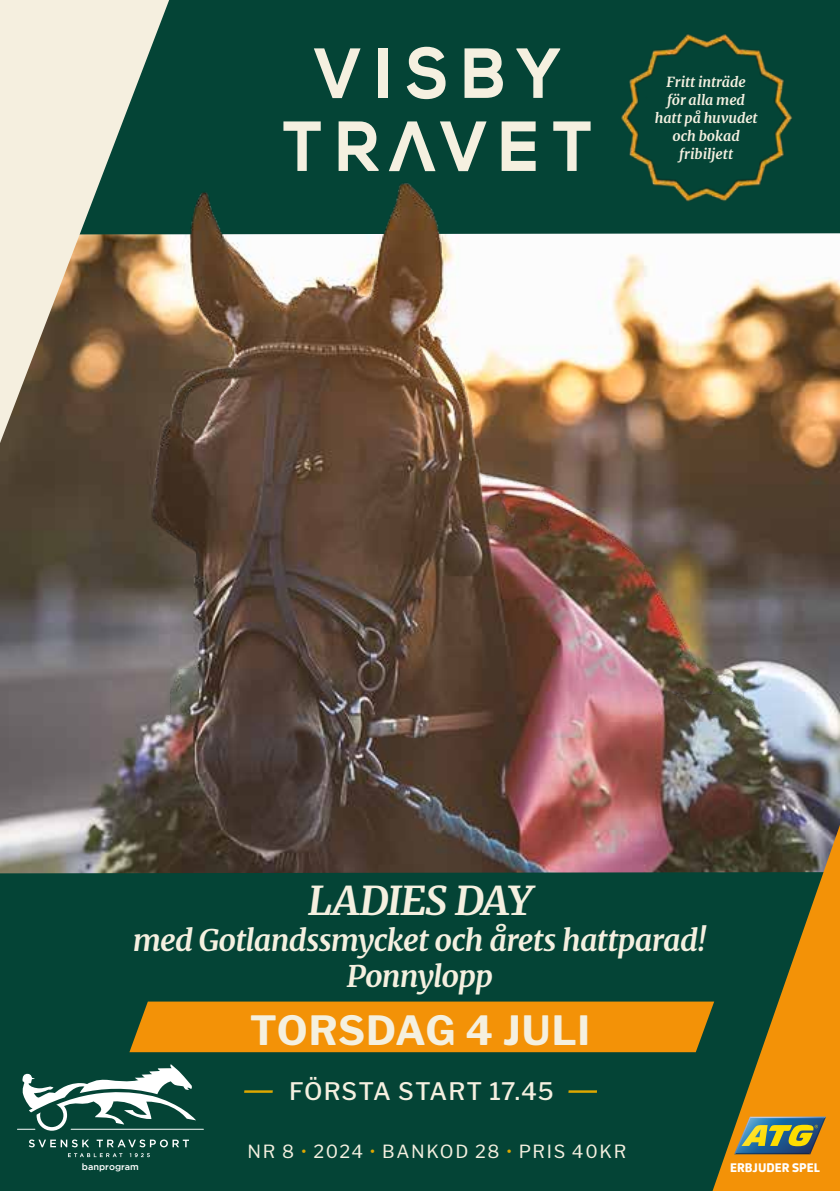
<style>
.page{position:relative;width:840px;height:1191px;background:#fff}
.page>*{position:absolute;margin:0;border:0;box-sizing:border-box;transform-origin:0 0}
.t1{font:700 40px "Libre Franklin";letter-spacing:.015em;color:#f5f0df}
.t2{font:italic 700 40px "Merriweather";letter-spacing:-.02em;color:#f5f0e0}
.t3{font:italic 700 30px/36px "Merriweather";letter-spacing:-.025em;color:#f5f0e0;text-align:center}
.t4{font:500 24px "Libre Franklin";letter-spacing:.04em;color:#f5f0e0}
.t5{font:18px "Libre Franklin";letter-spacing:.09em;color:#f5f0e0}
.t6{font:italic 700 14px/18px "Merriweather";color:#f5f0e0;text-align:center}
.t7{font:800 12px "ATG Text";color:#fff}
.t8{font:500 9.2px "Gotham";color:#fff}
.s1{color:#dea800}
</style>
<div class="page">
<div style="left:0;top:0;width:839px;height:1191px;background:#044436"></div>
<img style="left:0;top:723px;width:839px;height:150px">
<div style="left:129px;top:1001px;width:583px;height:51px;background:#f39207"></div>
<hr style="left:244px;top:1090px;width:29px;height:2px;background:#dea800">
<hr style="left:568px;top:1090px;width:28px;height:2px;background:#dea800">
<svg style="left:314px;top:48px;width:46px;height:50px"></svg>
<div style="left:378px;top:48px;width:9px;height:50px;background:#f5f0e0"></div>
<svg style="left:406px;top:47px;width:39px;height:52px"></svg>
<svg style="left:464px;top:48px;width:38px;height:50px"></svg>
<svg style="left:516px;top:48px;width:44px;height:50px"></svg>
<svg style="left:712px;top:825px;width:127px;height:366px"></svg>
<svg style="left:0;top:0;width:169px;height:117px;background:#d5d8c8"></svg>
<svg style="left:733px;top:1116px;width:92px;height:38px;background:#828b5a"></svg>
<svg style="left:29px;top:1139px;width:60px;height:8px"></svg>
<svg style="left:97px;top:1139px;width:92px;height:8px"></svg>
<svg style="left:68px;top:1153px;width:54px;height:4px"></svg>
<svg style="left:129px;top:1153px;width:21px;height:4px"></svg>
<svg style="left:17px;top:1064px;width:187px;height:66px"></svg>
<img style="left:621px;top:34px;width:171px;height:83px">
<img style="left:0;top:117px;width:839px;height:606px">
<p class="t6" style="left:654px;top:72px;width:104px">Fritt inträde<br>för alla med hatt på huvudet och bokad fribiljett</p>
<h1 class="t2" style="left:308px;top:873px;width:225px">LADIES DAY</h1>
<h2 class="t3" style="left:133px;top:921px;width:575px">med Gotlandssmycket och årets hattparad!<br>Ponnylopp</h2>
<h1 class="t1" style="left:250px;top:999px;width:341px">TORSDAG 4 JULI</h1>
<h3 class="t4" style="left:289px;top:1072px;width:266px">FÖRSTA START 17.45</h3>
<p class="t5" style="left:247px;top:1137px;width:380px">NR 8 <span class="s1">•</span> 2024 <span class="s1">•</span> BANKOD 28 <span class="s1">•</span> PRIS 40KR</p>
<p class="t8" style="left:82px;top:1161px;width:58px">banprogram</p>
<p class="t7" style="left:729px;top:1160px;width:91px">ERBJUDER SPEL</p>
</div>
